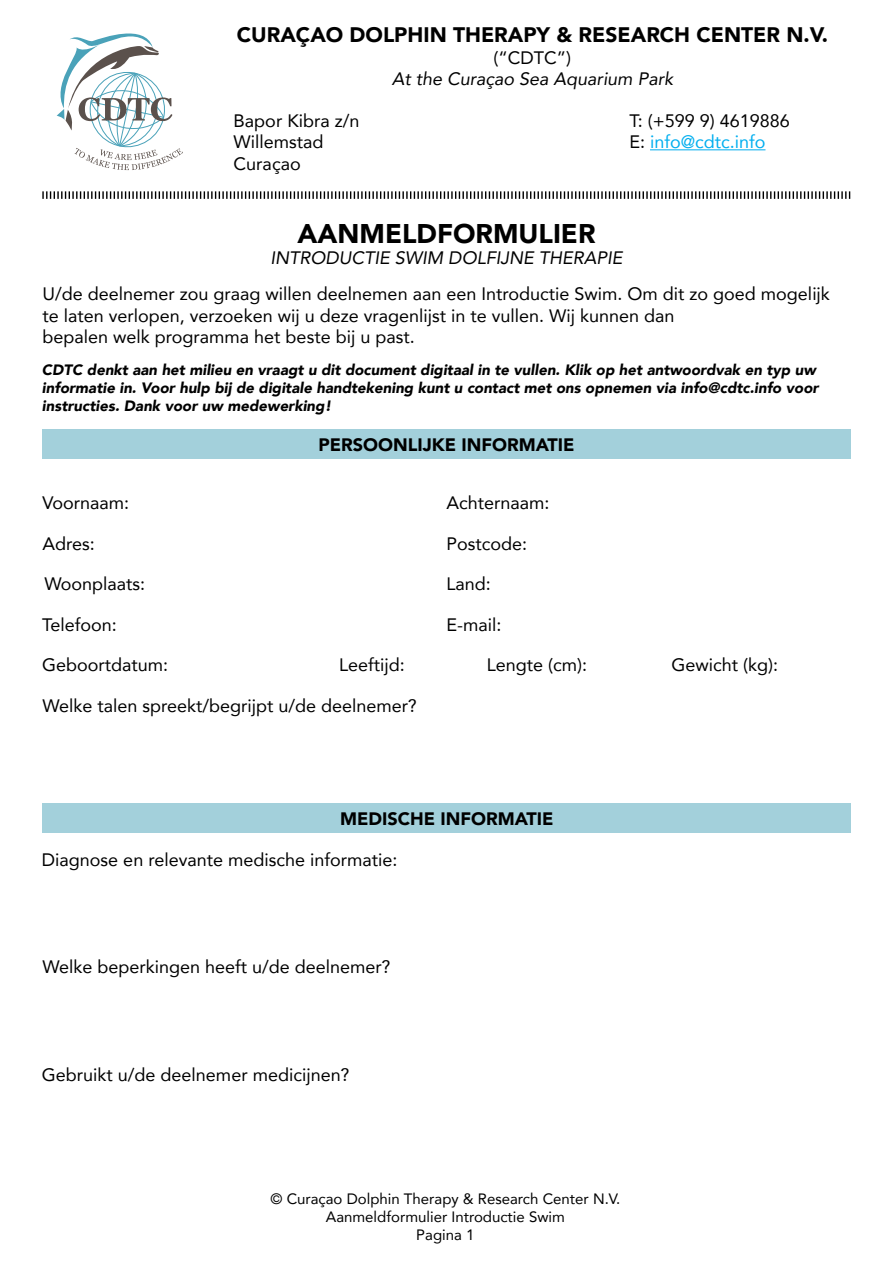
<style>
.page{position:relative;width:893px;height:1263px;background:#fff}
.page>*{position:absolute;margin:0;border:0;box-sizing:border-box;transform-origin:0 0}
.t1{font:900 27px "Avenir";color:#000}
.t2{font:900 21px "Avenir";color:#000}
.t3{font:18px/21.6px "Avenir";color:#000}
.t4{font:italic 18px "Avenir";color:#000}
.t5{font:900 18px "Avenir";color:#000}
.t6{font:italic 900 15px/18px "Avenir";color:#000}
.t7{font:15px/18px "Avenir";color:#000;text-align:center}
.s1{color:#00aeef}
</style>
<div class="page">
<svg style="left:56px;top:33px;width:127px;height:137px"></svg>
<div style="left:42px;top:429px;width:808px;height:29px;background:#a3d0db"></div>
<div style="left:42px;top:803px;width:808px;height:29px;background:#a3d0db"></div>
<hr style="left:650px;top:149px;width:115px;height:1px;background:#00aeef">
<svg style="left:42px;top:191px;width:809px;height:8px"></svg>
<p class="t2" style="left:237px;top:17px;width:593px">CURAÇAO DOLPHIN THERAPY &amp; RESEARCH CENTER N.V.</p>
<p class="t3" style="left:494px;top:46px;width:79px">(“CDTC”)</p>
<p class="t4" style="left:392px;top:68px;width:283px">At the Curaçao Sea Aquarium Park</p>
<p class="t3" style="left:234px;top:109px;width:127px">Bapor Kibra z/n<br>Willemstad<br>Curaçao</p>
<p class="t3" style="left:629px;top:109px;width:162px">T: (+599 9) 4619886<br>E: <span class="s1">info@cdtc.info</span></p>
<h1 class="t1" style="left:297px;top:210px;width:299px">AANMELDFORMULIER</h1>
<p class="t4" style="left:271px;top:246px;width:353px">INTRODUCTIE SWIM DOLFIJNE THERAPIE</p>
<p class="t3" style="left:43px;top:282px;width:789px">U/de deelnemer zou graag willen deelnemen aan een Introductie Swim. Om dit zo goed mogelijk te laten verlopen, verzoeken wij u deze vragenlijst in te vullen. Wij kunnen dan<br>bepalen welk programma het beste bij u past.</p>
<p class="t6" style="left:42px;top:361px;width:778px">CDTC denkt aan het milieu en vraagt u dit document digitaal in te vullen. Klik op het antwoordvak en typ uw informatie in. Voor hulp bij de digitale handtekening kunt u contact met ons opnemen via info@cdtc.info voor instructies. Dank voor uw medewerking!</p>
<p class="t5" style="left:318px;top:429px;width:257px">PERSOONLIJKE INFORMATIE</p>
<p class="t3" style="left:43px;top:491px;width:88px">Voornaam:</p>
<p class="t3" style="left:446px;top:491px;width:105px">Achternaam:</p>
<p class="t3" style="left:42px;top:532px;width:54px">Adres:</p>
<p class="t3" style="left:446px;top:532px;width:82px">Postcode:</p>
<p class="t3" style="left:45px;top:573px;width:102px">Woonplaats:</p>
<p class="t3" style="left:446px;top:573px;width:46px">Land:</p>
<p class="t3" style="left:42px;top:613px;width:76px">Telefoon:</p>
<p class="t3" style="left:446px;top:613px;width:56px">E-mail:</p>
<p class="t3" style="left:42px;top:654px;width:128px">Geboortdatum:</p>
<p class="t3" style="left:339px;top:654px;width:67px">Leeftijd:</p>
<p class="t3" style="left:487px;top:654px;width:102px">Lengte (cm):</p>
<p class="t3" style="left:671px;top:654px;width:108px">Gewicht (kg):</p>
<p class="t3" style="left:43px;top:694px;width:376px">Welke talen spreekt/begrijpt u/de deelnemer?</p>
<p class="t5" style="left:340px;top:803px;width:215px">MEDISCHE INFORMATIE</p>
<p class="t3" style="left:42px;top:848px;width:357px">Diagnose en relevante medische informatie:</p>
<p class="t3" style="left:43px;top:956px;width:349px">Welke beperkingen heeft u/de deelnemer?</p>
<p class="t3" style="left:42px;top:1063px;width:309px">Gebruikt u/de deelnemer medicijnen?</p>
<p class="t7" style="left:270px;top:1189px;width:351px">© Curaçao Dolphin Therapy &amp; Research Center N.V.<br>Aanmeldformulier Introductie Swim<br>Pagina 1</p>
</div>
